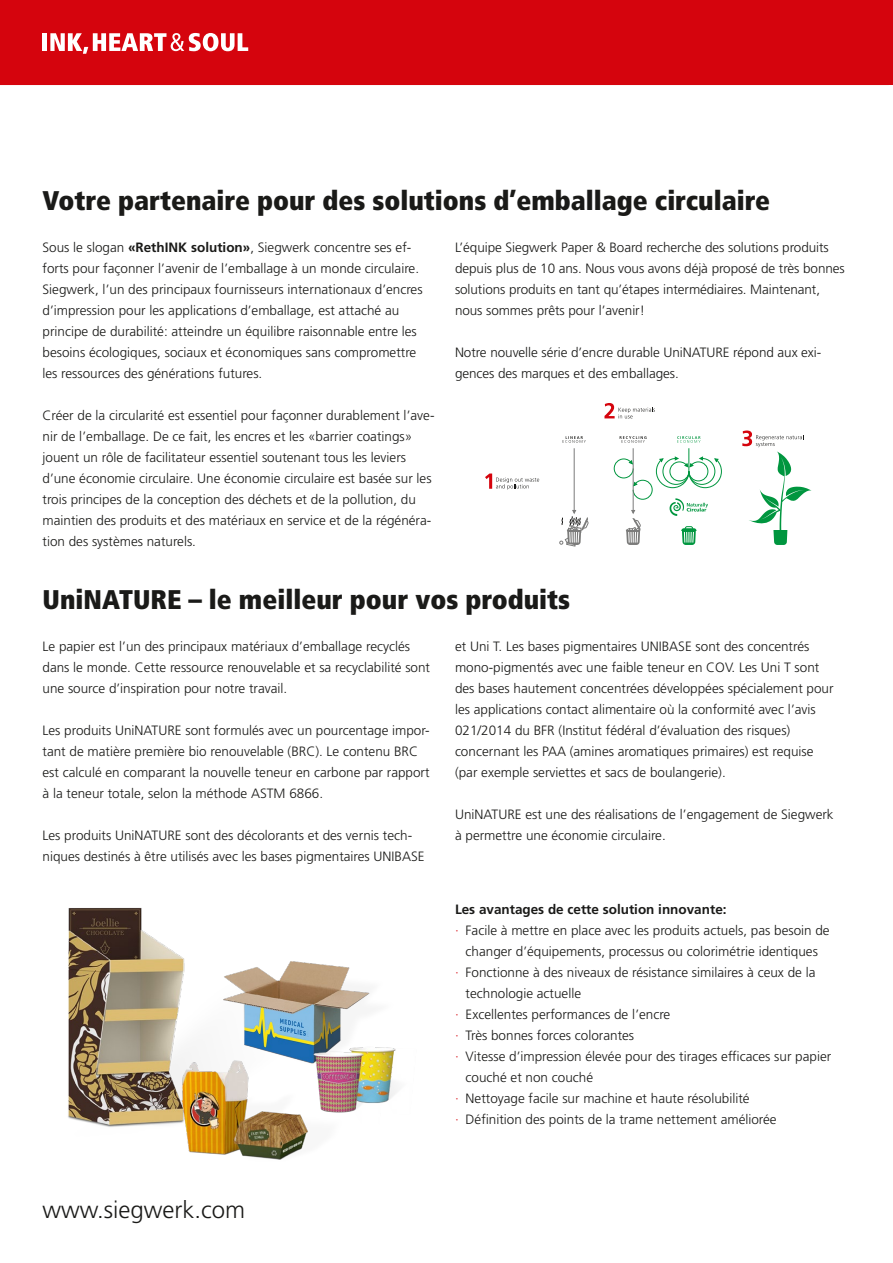
<style>
.page{position:relative;width:893px;height:1263px;background:#fff}
.page>*{position:absolute;margin:0;border:0;box-sizing:border-box;transform-origin:0 0}
.t1{font:900 condensed 27px "Frutiger LT Pro";color:#1a1a18}
.t2{font:300 24px "Frutiger LT Pro";color:#1a1a18}
.t3{font:300 13.5px/21px "Frutiger LT Pro";color:#1a1a18}
.t4{font:700 13.5px "Frutiger LT Pro";color:#1a1a18}
.s1{font-weight:700}
.s2{color:#d5040d}
</style>
<div class="page">
<div style="left:0;top:0;width:893px;height:85px;background:#d5040d"></div>
<hr style="left:43px;top:33px;width:4px;height:18px;background:#fff">
<svg style="left:50px;top:33px;width:198px;height:21px"></svg>
<hr style="left:574px;top:448px;width:1px;height:64px;background:#7b7b7a">
<svg style="left:560px;top:510px;width:29px;height:36px"></svg>
<svg style="left:563px;top:436px;width:23px;height:7px"></svg>
<svg style="left:604px;top:403px;width:51px;height:15px"></svg>
<svg style="left:742px;top:430px;width:70px;height:115px"></svg>
<svg style="left:485px;top:473px;width:54px;height:17px"></svg>
<svg style="left:614px;top:436px;width:108px;height:109px"></svg>
<img style="left:68px;top:907px;width:117px;height:220px">
<img style="left:223px;top:961px;width:147px;height:87px">
<img style="left:292px;top:1032px;width:105px;height:79px">
<img style="left:160px;top:1048px;width:193px;height:112px">
<h1 class="t1" style="left:43px;top:184px;width:729px">Votre partenaire pour des solutions d’emballage circulaire</h1>
<p class="t3" style="left:43px;top:237px;width:382px">Sous le slogan <span class="s1">«RethINK solution»</span>, Siegwerk concentre ses ef&shy;forts pour façonner l’avenir de l’emballage à un monde circulaire.<br>Siegwerk, l’un des principaux fournisseurs internationaux d’encres d’impression pour les applications d’emballage, est attaché au principe de durabilité: atteindre un équilibre raisonnable entre les besoins écologiques, sociaux et économiques sans compromettre les ressources des générations futures.</p>
<p class="t3" style="left:43px;top:405px;width:394px">Créer de la circularité est essentiel pour façonner durablement l’ave&shy;nir de l’emballage. De ce fait, les encres et les «barrier coatings» jouent un rôle de facilitateur essentiel soutenant tous les leviers d’une économie circulaire. Une économie circulaire est basée sur les trois principes de la conception des déchets et de la pollution, du maintien des produits et des matériaux en service et de la régénéra&shy;tion des systèmes naturels.</p>
<p class="t3" style="left:455px;top:237px;width:391px">L’équipe Siegwerk Paper &amp; Board recherche des solutions produits depuis plus de 10 ans. Nous vous avons déjà proposé de très bonnes solutions produits en tant qu’étapes intermédiaires. Maintenant, nous sommes prêts pour l’avenir!</p>
<p class="t3" style="left:455px;top:342px;width:368px">Notre nouvelle série d’encre durable UniNATURE répond aux exi&shy;gences des marques et des emballages.</p>
<h1 class="t1" style="left:43px;top:583px;width:529px">UniNATURE – le meilleur pour vos produits</h1>
<p class="t3" style="left:43px;top:636px;width:389px">Le papier est l’un des principaux matériaux d’emballage recyclés dans le monde. Cette ressource renouvelable et sa recyclabilité sont une source d’inspiration pour notre travail.</p>
<p class="t3" style="left:43px;top:720px;width:389px">Les produits UniNATURE sont formulés avec un pourcentage impor&shy;tant de matière première bio renouvelable (BRC). Le contenu BRC est calculé en comparant la nouvelle teneur en carbone par rapport à la teneur totale, selon la méthode ASTM 6866.</p>
<p class="t3" style="left:43px;top:825px;width:384px">Les produits UniNATURE sont des décolorants et des vernis tech&shy;niques destinés à être utilisés avec les bases pigmentaires UNIBASE</p>
<p class="t3" style="left:455px;top:636px;width:380px">et Uni T. Les bases pigmentaires UNIBASE sont des concentrés mono-pigmentés avec une faible teneur en COV. Les Uni T sont des bases hautement concentrées développées spécialement pour les applications contact alimentaire où la conformité avec l’avis 021/2014 du BFR (Institut fédéral d’évaluation des risques) concernant les PAA (amines aromatiques primaires) est requise (par exemple serviettes et sacs de boulangerie).</p>
<p class="t3" style="left:455px;top:804px;width:380px">UniNATURE est une des réalisations de l’engagement de Siegwerk à permettre une économie circulaire.</p>
<p class="t4" style="left:455px;top:901px;width:273px">Les avantages de cette solution innovante:</p>
<p class="t3" style="left:455px;top:919px;width:376px"><span class="s2">·</span> Facile à mettre en place avec les produits actuels, pas besoin de</p>
<p class="t3" style="left:466px;top:940px;width:354px">changer d’équipements, processus ou colorimétrie identiques</p>
<p class="t3" style="left:455px;top:961px;width:362px"><span class="s2">·</span> Fonctionne à des niveaux de résistance similaires à ceux de la</p>
<p class="t3" style="left:466px;top:982px;width:117px">technologie actuelle</p>
<p class="t3" style="left:455px;top:1003px;width:217px"><span class="s2">·</span> Excellentes performances de l’encre</p>
<p class="t3" style="left:455px;top:1024px;width:181px"><span class="s2">·</span> Très bonnes forces colorantes</p>
<p class="t3" style="left:455px;top:1045px;width:378px"><span class="s2">·</span> Vitesse d’impression élevée pour des tirages efficaces sur papier</p>
<p class="t3" style="left:466px;top:1066px;width:129px">couché et non couché</p>
<p class="t3" style="left:455px;top:1087px;width:296px"><span class="s2">·</span> Nettoyage facile sur machine et haute résolubilité</p>
<p class="t3" style="left:455px;top:1108px;width:323px"><span class="s2">·</span> Définition des points de la trame nettement améliorée</p>
<h2 class="t2" style="left:43px;top:1195px;width:204px">www.siegwerk.com</h2>
</div>
